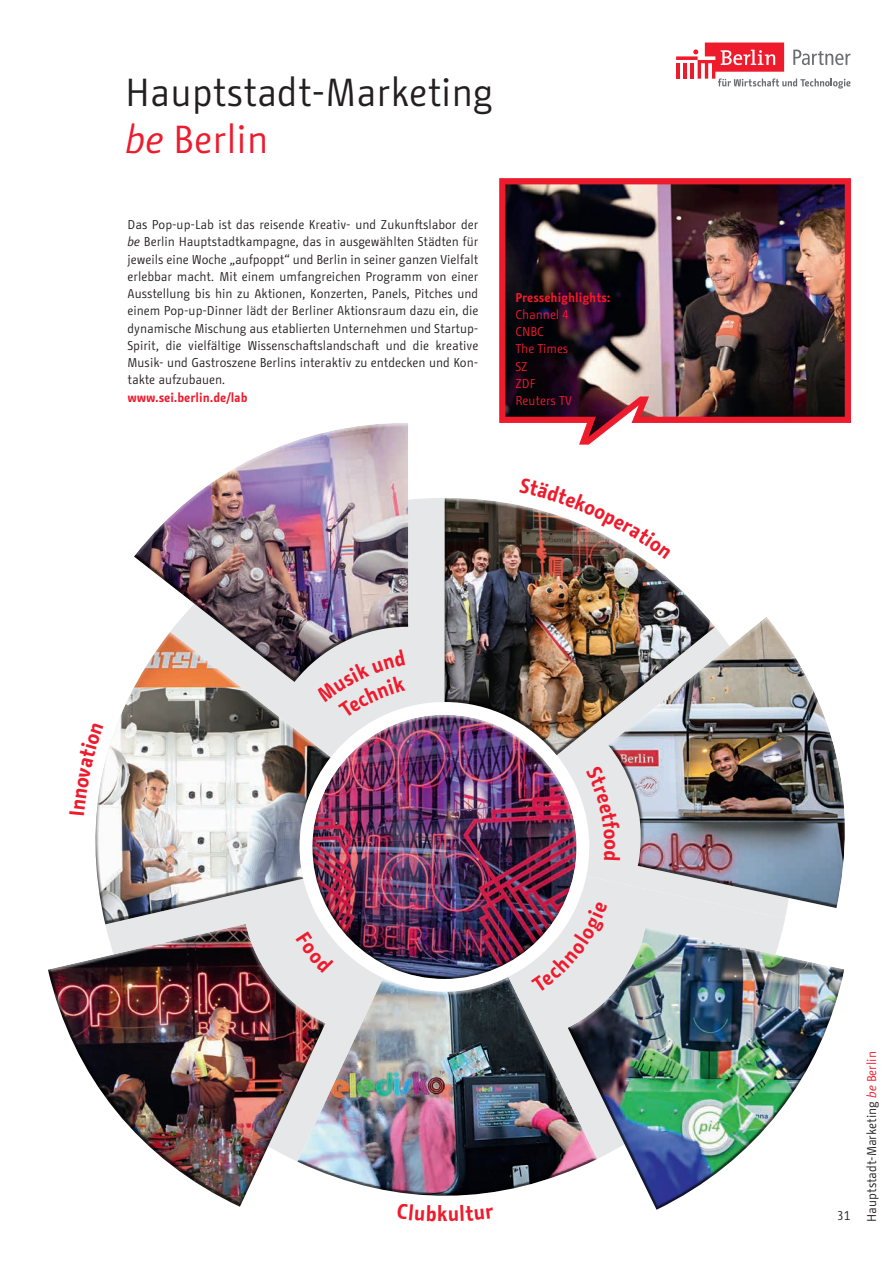
<style>
.page{position:relative;width:893px;height:1263px;background:#fff}
.page>*{position:absolute;margin:0;border:0;box-sizing:border-box;transform-origin:0 0}
.t1{font:39px "BMF Change";color:#231f20}
.t2{font:39px "BMF Change";color:#ee1b2d}
.t3{font:700 21px "BMF Change";color:#ee1b2d}
.t4{font:12.75px/17.2px "BMF Change";color:#231f20;text-align:justify}
.t5{font:700 12.75px "BMF Change";color:#ee1b2d}
.t6{font:12.75px "BMF Change";color:#ee1b2d}
.s1{font-style:italic}
.s2{font-style:italic;color:#ee1b2d}
.s3{color:#ee1b2d}
</style>
<div class="page">
<div style="left:406px;top:498px;width:37px;height:209px;background:#e6e7e9"></div>
<svg style="left:578px;top:757px;width:209px;height:161px;fill:#e6e7e9"></svg>
<svg style="left:676px;top:43px;width:174px;height:46px"></svg>
<div style="left:134px;top:422px;width:276px;height:202px;background:#fff;opacity:.75"></div>
<div style="left:134px;top:555px;width:276px;height:130px;background:#231f20;opacity:.75"></div>
<div style="left:97px;top:631px;width:235px;height:248px;background:#fff;opacity:.75"></div>
<div style="left:95px;top:747px;width:237px;height:179px;background:#231f20;opacity:.75"></div>
<div style="left:47px;top:924px;width:279px;height:102px;background:#fff;opacity:.75"></div>
<div style="left:47px;top:970px;width:279px;height:239px;background:#231f20;opacity:.75"></div>
<div style="left:294px;top:976px;width:303px;height:183px;background:#fff;opacity:.75"></div>
<div style="left:294px;top:1156px;width:303px;height:42px;background:#231f20;opacity:.75"></div>
<div style="left:565px;top:926px;width:281px;height:104px;background:#fff;opacity:.75"></div>
<div style="left:565px;top:931px;width:281px;height:280px;background:#231f20;opacity:.75"></div>
<div style="left:605px;top:616px;width:240px;height:273px;background:#fff;opacity:.75"></div>
<div style="left:605px;top:744px;width:240px;height:166px;background:#231f20;opacity:.75"></div>
<div style="left:443px;top:499px;width:273px;height:258px;background:#231f20;opacity:.75"></div>
<div style="left:313px;top:712px;width:265px;height:166px;background:#fff;opacity:.75"></div>
<div style="left:309px;top:782px;width:268px;height:198px;background:#231f20;opacity:.75"></div>
<svg style="left:500px;top:178px;width:351px;height:266px"></svg>
<img style="left:505px;top:184px;width:340px;height:253px">
<div style="left:586px;top:766px;width:34px;height:94px;background:#e6e7e9"></div>
<div style="left:317px;top:649px;width:89px;height:69px;background:#e6e7e9"></div>
<div style="left:296px;top:931px;width:38px;height:42px;background:#e6e7e9"></div>
<svg style="left:95px;top:722px;width:9px;height:94px"></svg>
<svg style="left:531px;top:901px;width:77px;height:91px;background:#dad1d7"></svg>
<img style="left:519px;top:499px;width:152px;height:60px">
<p class="t1" style="left:125px;top:67px;width:369px">Hauptstadt-Marketing</p>
<p class="t2" style="left:125px;top:114px;width:145px"><span class="s1">be</span> Berlin</p>
<p class="t4" style="left:128px;top:216px;width:352px">Das Pop-up-Lab ist das reisende Kreativ- und Zukunftslabor der <span class="s1">be</span> Berlin Hauptstadtkampagne, das in ausgewählten Städten für jeweils eine Woche „aufpoppt“ und Berlin in seiner ganzen Vielfalt erlebbar macht. Mit einem umfangreichen Programm von einer Ausstellung bis hin zu Aktionen, Konzerten, Panels, Pitches und einem Pop-up-Dinner lädt der Berliner Aktionsraum dazu ein, die dynamische Mischung aus etablierten Unternehmen und Startup-Spirit, die vielfältige Wissenschaftslandschaft und die kreative Musik- und Gastroszene Berlins interaktiv zu entdecken und Kon&shy;takte aufzubauen.</p>
<p class="t5" style="left:128px;top:388px;width:122px">www.sei.berlin.de/lab</p>
<p class="t5" style="left:515px;top:288px;width:97px">Pressehighlights:</p>
<p class="t6" style="left:515px;top:306px;width:55px">Channel 4</p>
<p class="t6" style="left:515px;top:323px;width:30px">CNBC</p>
<p class="t6" style="left:515px;top:340px;width:54px">The Times</p>
<p class="t6" style="left:515px;top:358px;width:14px">SZ</p>
<p class="t6" style="left:515px;top:375px;width:21px">ZDF</p>
<p class="t6" style="left:515px;top:392px;width:58px">Reuters TV</p>
<p class="t3" style="left:437px;top:1199px;width:13px">k</p>
<p class="t4" style="left:837px;top:1207px;width:15px">31</p>
<p class="t4" style="left:863px;top:1222px;width:172px;rotate:-90deg">Hauptstadt-Marketing <span class="s2">be</span> <span class="s3">Berlin</span></p>
</div>
